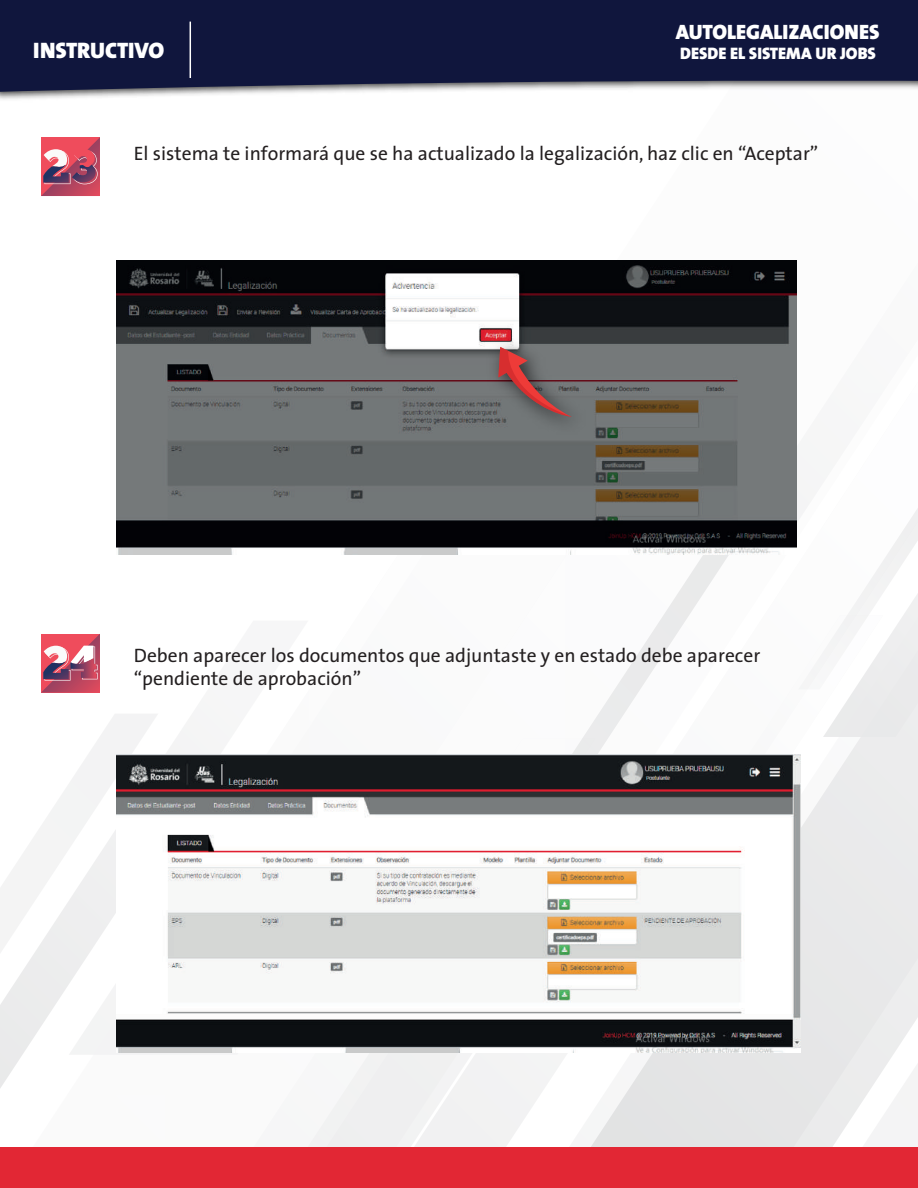
<style>
.page{position:relative;width:918px;height:1188px;background:#fff}
.page>*{position:absolute;margin:0;border:0;box-sizing:border-box;transform-origin:0 0}
.t1{font:900 22.5px "The Sans";letter-spacing:-.005em;color:#fff}
.t2{font:900 20.85px "The Sans";color:#fff}
.t3{font:19.5px/23.4px "The Sans";color:#231f20}
.t4{font:900 16.8px "The Sans";color:#fff}
</style>
<div class="page">
<svg style="left:41px;top:634px;width:156px;height:105px"></svg>
<svg style="left:0;top:714px;width:158px;height:374px"></svg>
<svg style="left:595px;top:737px;width:323px;height:410px"></svg>
<svg style="left:737px;top:737px;width:146px;height:247px"></svg>
<svg style="left:111px;top:739px;width:484px;height:408px"></svg>
<svg style="left:565px;top:555px;width:172px;height:200px"></svg>
<svg style="left:799px;top:653px;width:24px;height:36px"></svg>
<svg style="left:823px;top:508px;width:95px;height:229px"></svg>
<div style="left:0;top:1147px;width:918px;height:41px;background:#e22734"></div>
<svg style="left:0;top:0;width:918px;height:92px;background:#1f2448"></svg>
<hr style="left:190px;top:22px;width:1px;height:56px;background:#fff">
<img style="left:116px;top:261px;width:681px;height:294px">
<img style="left:480px;top:329px;width:119px;height:115px">
<svg style="left:498px;top:347px;width:74px;height:70px;background:#836061"></svg>
<img style="left:116px;top:755px;width:684px;height:298px">
<p class="t2" style="left:676px;top:15px;width:205px">AUTOLEGALIZACIONES</p>
<p class="t1" style="left:33px;top:31px;width:133px">INSTRUCTIVO</p>
<p class="t4" style="left:680px;top:39px;width:197px">DESDE EL SISTEMA UR JOBS</p>
<p class="t3" style="left:134px;top:141px;width:686px">El sistema te informará que se ha actualizado la legalización, haz clic en “Aceptar”</p>
<p class="t3" style="left:134px;top:643px;width:628px">Deben aparecer los documentos que adjuntaste y en estado debe aparecer “pendiente de aprobación”</p>
</div>
